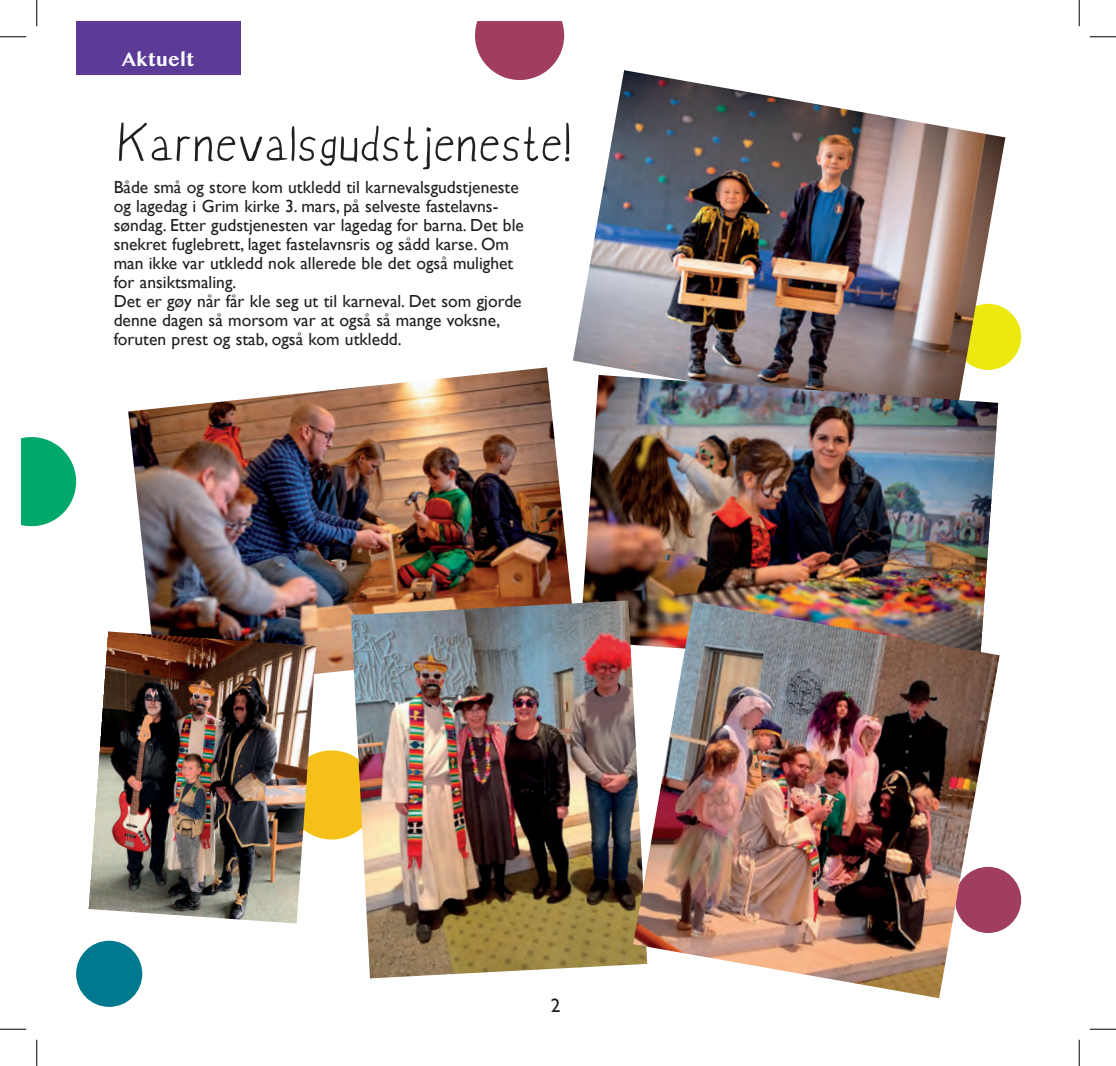
<style>
.page{position:relative;width:1116px;height:1066px;background:#fff}
.page>*{position:absolute;margin:0;border:0;box-sizing:border-box;transform-origin:0 0}
.t1{font:54.77px "Abeer Demo";letter-spacing:-.015em;color:#231f20}
.t2{font:19.25px "Gill Sans";color:#231f20}
.t3{font:17.5px/19.1px "Gill Sans";color:#231f20}
.t4{font:700 17.5px "Bangla MN";letter-spacing:.01em;color:#f9fcfe}
</style>
<div class="page">
<div style="left:287px;top:750px;width:89px;height:89px;background:#f5c119;border-radius:50%"></div>
<div style="left:954px;top:304px;width:66px;height:66px;background:#ece810;border-radius:50%"></div>
<div style="left:76px;top:940px;width:66px;height:67px;background:#00788d;border-radius:50%"></div>
<div style="left:954px;top:867px;width:66px;height:66px;background:#a03d60;border-radius:50%"></div>
<div style="left:76px;top:22px;width:164px;height:53px;background:#5c3b97"></div>
<img style="left:573px;top:70px;width:432px;height:334px">
<img style="left:580px;top:375px;width:418px;height:226px">
<img style="left:128px;top:367px;width:448px;height:307px">
<img style="left:88px;top:631px;width:228px;height:292px">
<img style="left:351px;top:600px;width:296px;height:378px">
<img style="left:633px;top:601px;width:366px;height:397px">
<svg style="left:475px;top:22px;width:89px;height:58px"></svg>
<svg style="left:22px;top:437px;width:54px;height:89px"></svg>
<svg style="left:0;top:36px;width:26px;height:1px"></svg>
<svg style="left:1089px;top:36px;width:26px;height:1px"></svg>
<svg style="left:0;top:1029px;width:26px;height:1px"></svg>
<svg style="left:1089px;top:1029px;width:26px;height:1px"></svg>
<svg style="left:36px;top:0;width:1px;height:26px"></svg>
<svg style="left:36px;top:1039px;width:1px;height:27px"></svg>
<svg style="left:1078px;top:0;width:1px;height:26px"></svg>
<svg style="left:1078px;top:1039px;width:1px;height:27px"></svg>
<p class="t4" style="left:122px;top:50px;width:74px">Aktuelt</p>
<h1 class="t1" style="left:116px;top:122px;width:457px">Karnevalsgudstjeneste!</h1>
<p class="t3" style="left:114px;top:178px;width:411px">Både små og store kom utkledd til karnevalsgudstjeneste og lagedag i Grim kirke 3. mars, på selveste fastelavns&shy;søndag. Etter gudstjenesten var lagedag for barna. Det ble snekret fuglebrett, laget fastelavnsris og sådd karse. Om man ikke var utkledd nok allerede ble det også mulighet for ansiktsmaling.<br>Det er gøy når får kle seg ut til karneval. Det som gjorde denne dagen så morsom var at også så mange voksne, foruten prest og stab, også kom utkledd.</p>
<p class="t2" style="left:550px;top:993px;width:11px">2</p>
</div>
